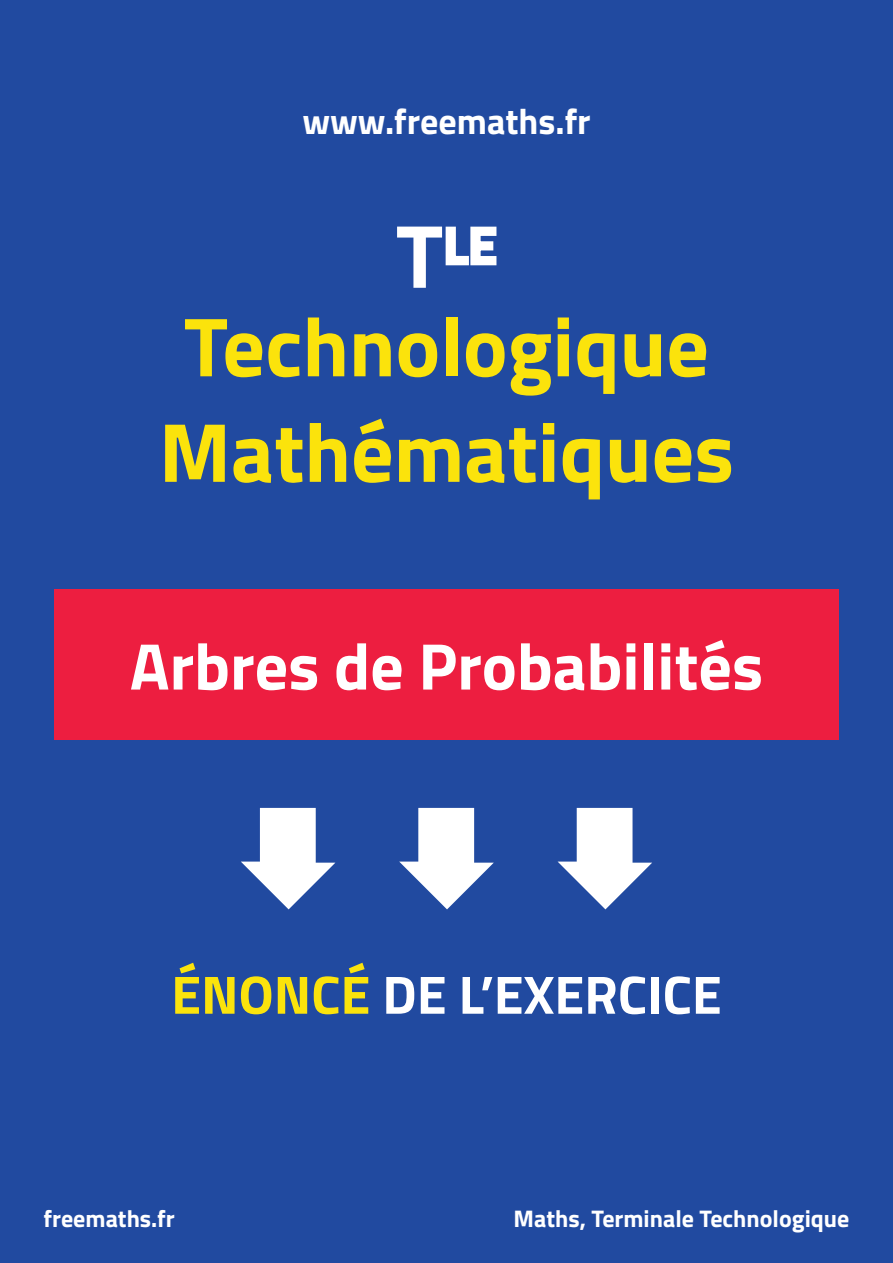
<style>
.page{position:relative;width:893px;height:1263px;background:#214aa0}
.page>*{position:absolute;margin:0;border:0;box-sizing:border-box;transform-origin:0 0}
.t1{font:700 84px/105.4px "Titillium";color:#fbe30c}
.t2{font:700 66px "Titillium";color:#fff}
.t3{font:700 54px "Titillium";color:#fff}
.t4{font:700 52.5px "Titillium";color:#fff}
.t5{font:700 36px "Titillium";color:#fff}
.t6{font:700 24px "Titillium";color:#fff}
.s1{font-size:90px}
.s2{color:#fbe30c}
</style>
<div class="page">
<svg style="left:445px;top:226px;width:52px;height:40px"></svg>
<svg style="left:241px;top:808px;width:94px;height:101px"></svg>
<svg style="left:399px;top:808px;width:95px;height:101px"></svg>
<svg style="left:558px;top:808px;width:94px;height:101px"></svg>
<div style="left:54px;top:589px;width:785px;height:151px;background:#ed1e40"></div>
<h3 class="t5" style="left:302px;top:94px;width:290px">www.freemaths.fr</h3>
<h3 class="t4" style="left:396px;top:205px;width:103px"><span class="s1">T</span>LE</h3>
<h1 class="t1" style="left:159px;top:290px;width:577px">Technologique<br>Mathématiques</h1>
<p class="t2" style="left:130px;top:616px;width:635px">Arbres de Probabilités</p>
<h3 class="t3" style="left:171px;top:953px;width:552px"><span class="s2">ÉNONCÉ</span> DE L’EXERCICE</h3>
<p class="t6" style="left:44px;top:1200px;width:133px">freemaths.fr</p>
<p class="t6" style="left:514px;top:1200px;width:337px">Maths, Terminale Technologique</p>
</div>
